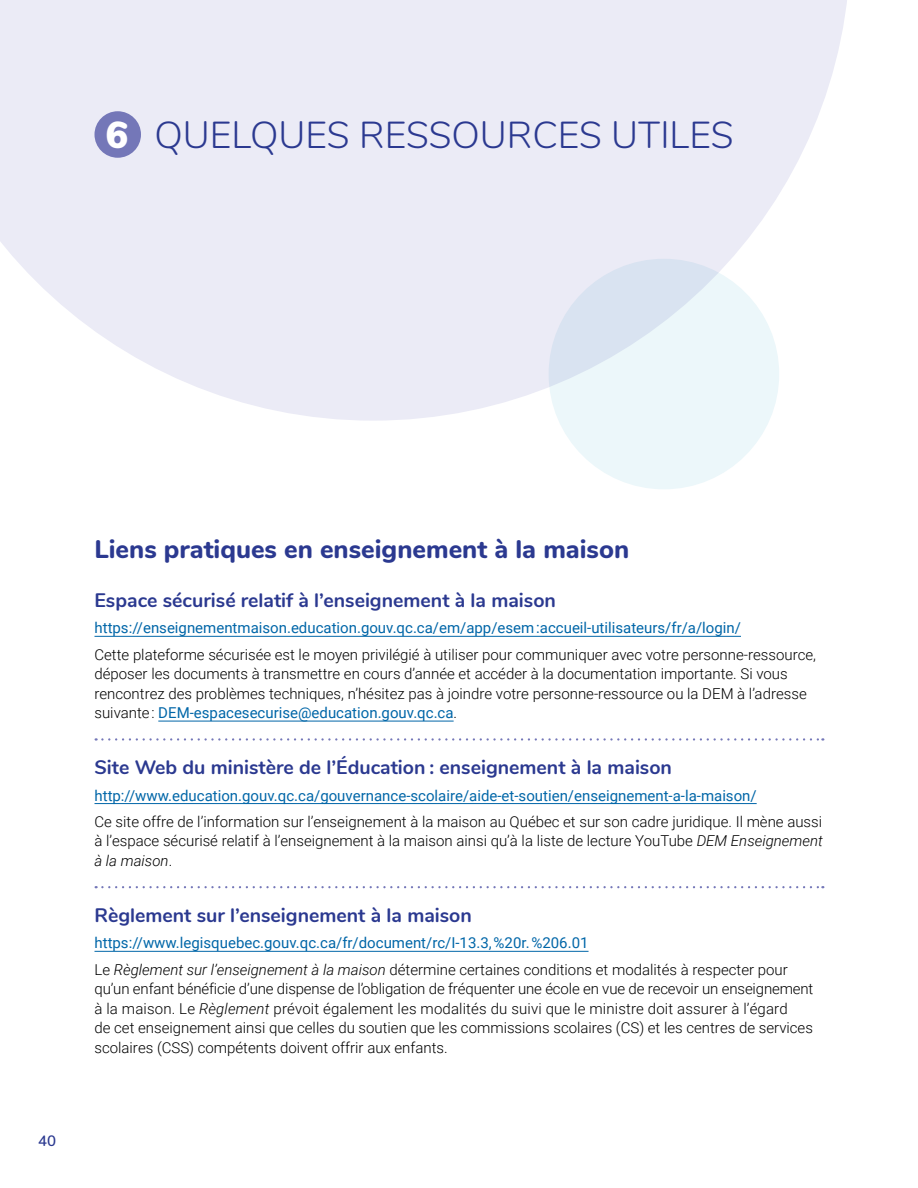
<style>
.page{position:relative;width:918px;height:1188px;background:#fff}
.page>*{position:absolute;margin:0;border:0;box-sizing:border-box;transform-origin:0 0}
.t1{font:300 37.5px "Nunito";color:#2b3990}
.t2{font:800 25.5px "Nunito";color:#2b3990}
.t3{font:700 19.5px "Nunito";color:#2b3990}
.t4{font:300 15px/19.5px "Roboto";color:#000}
.t5{font:15px/26.2px "Roboto";color:#0066a8}
.t6{font:600 15px "Nunito";color:#2b3990}
.s1{color:#ebebf6}
.s2{font-weight:900;color:#fff}
.s3{font-weight:400;color:#0066a8}
.s4{font-style:italic}
.s5{font-weight:300;color:#000}
.s6{font-weight:300;font-style:italic;color:#000}
</style>
<div class="page">
<svg style="left:0;top:0;width:847px;height:421px;background:#ededf7"></svg>
<div style="left:549px;top:259px;width:230px;height:230px;background:linear-gradient(to bottom,#dde7f3,#f1fcfc);border-radius:50%"></div>
<div style="left:94px;top:111px;width:47px;height:47px;background:#7477b8;border-radius:50%"></div>
<hr style="left:94px;top:636px;width:647px;height:1px;background:#0066a8">
<hr style="left:158px;top:721px;width:296px;height:1px;background:#0066a8">
<svg style="left:96px;top:738px;width:727px;height:3px"></svg>
<hr style="left:94px;top:803px;width:663px;height:1px;background:#0066a8">
<svg style="left:96px;top:886px;width:727px;height:2px"></svg>
<hr style="left:94px;top:951px;width:495px;height:1px;background:#0066a8">
<h1 class="t1" style="left:94px;top:108px;width:641px"><span class="s1">6</span><span class="s2">6</span> QUELQUES RESSOURCES UTILES</h1>
<p class="t6" style="left:38px;top:1130px;width:19px">40</p>
<h2 class="t2" style="left:94px;top:530px;width:536px">Liens pratiques en enseignement à la maison</h2>
<h3 class="t3" style="left:94px;top:586px;width:463px">Espace sécurisé relatif à l’enseignement à la maison</h3>
<p class="t5" style="left:94px;top:614px;width:648px">https://enseignementmaison.education.gouv.qc.ca/em/app/esem :accueil-utilisateurs/fr/a/login/</p>
<p class="t4" style="left:94px;top:644px;width:723px">Cette plateforme sécurisée est le moyen privilégié à utiliser pour communiquer avec votre personne-ressource, déposer les documents à transmettre en cours d’année et accéder à la documentation importante. Si vous rencontrez des problèmes techniques, n’hésitez pas à joindre votre personne-ressource ou la DEM à l’adresse suivante : <span class="s3">DEM-espacesecurise@education.gouv.qc.ca</span>.</p>
<h3 class="t3" style="left:94px;top:753px;width:579px">Site Web du ministère de l’Éducation : enseignement à la maison</h3>
<p class="t5" style="left:94px;top:782px;width:664px">http://www.education.gouv.qc.ca/gouvernance-scolaire/aide-et-soutien/enseignement-a-la-maison/</p>
<p class="t4" style="left:94px;top:811px;width:730px;text-align:justify">Ce site offre de l’information sur l’enseignement à la maison au Québec et sur son cadre juridique. Il mène aussi à l’espace sécurisé relatif à l’enseignement à la maison ainsi qu’à la liste de lecture YouTube <span class="s4">DEM Enseignement à la maison</span>.</p>
<h3 class="t3" style="left:94px;top:901px;width:379px">Règlement sur l’enseignement à la maison</h3>
<p class="t5" style="left:94px;top:929px;width:695px">https://www.legisquebec.gouv.qc.ca/fr/document/rc/I-13.3, %20r. %206.01<br><span class="s5">Le</span> <span class="s6">Règlement sur l’enseignement à la maison</span> <span class="s5">détermine certaines conditions et modalités à respecter pour</span></p>
<p class="t4" style="left:94px;top:978px;width:720px">qu’un enfant bénéficie d’une dispense de l’obligation de fréquenter une école en vue de recevoir un enseignement à la maison. Le <span class="s4">Règlement</span> prévoit également les modalités du suivi que le ministre doit assurer à l’égard<br>de cet enseignement ainsi que celles du soutien que les commissions scolaires (CS) et les centres de services scolaires (CSS) compétents doivent offrir aux enfants.</p>
</div>
